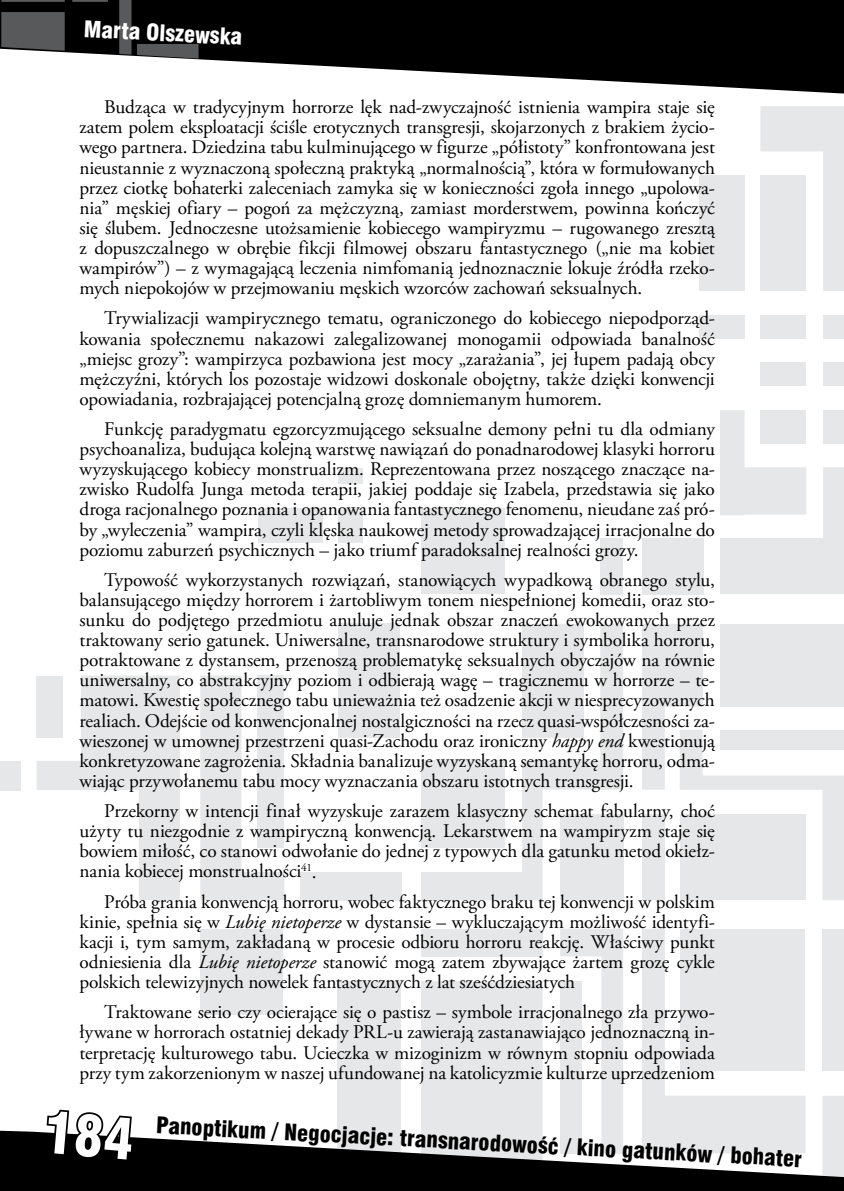
<style>
.page{position:relative;width:844px;height:1191px;background:#fff}
.page>*{position:absolute;margin:0;border:0;box-sizing:border-box;transform-origin:0 0}
.t1{font:21px "Swis 721 Blk Cn PL";color:#000}
.t2{font:21px "Swis 721 Blk Cn PL";color:#fff}
.t3{font:19.25px/20.1px "Adobe Garamond Pro";letter-spacing:-.005em;color:#000;text-align:justify}
.s1{font-style:italic}
</style>
<div class="page">
<div style="left:698px;top:175px;width:46px;height:116px;background:#e6e7e8"></div>
<div style="left:822px;top:315px;width:21px;height:23px;background:#e6e7e8"></div>
<div style="left:760px;top:315px;width:46px;height:23px;background:#e6e7e8"></div>
<div style="left:698px;top:315px;width:46px;height:23px;background:#e6e7e8"></div>
<div style="left:822px;top:362px;width:21px;height:24px;background:#e6e7e8"></div>
<div style="left:760px;top:362px;width:46px;height:24px;background:#e6e7e8"></div>
<div style="left:600px;top:538px;width:23px;height:56px;background:#e6e7e8"></div>
<div style="left:641px;top:538px;width:62px;height:56px;background:#e6e7e8"></div>
<div style="left:300px;top:872px;width:101px;height:28px;background:#e6e7e8"></div>
<div style="left:0;top:761px;width:20px;height:29px;background:#e6e7e8"></div>
<div style="left:338px;top:981px;width:63px;height:210px;background:#e6e7e8"></div>
<div style="left:200px;top:929px;width:83px;height:85px;background:#e6e7e8"></div>
<div style="left:421px;top:508px;width:84px;height:86px;background:#e6e7e8"></div>
<div style="left:258px;top:508px;width:64px;height:34px;background:#e6e7e8"></div>
<div style="left:338px;top:508px;width:25px;height:34px;background:#e6e7e8"></div>
<div style="left:338px;top:468px;width:25px;height:15px;background:#e6e7e8"></div>
<div style="left:338px;top:623px;width:61px;height:114px;background:#e6e7e8"></div>
<svg style="left:760px;top:106px;width:83px;height:185px"></svg>
<svg style="left:642px;top:624px;width:201px;height:276px"></svg>
<svg style="left:421px;top:624px;width:202px;height:276px;fill:#e6e7e8"></svg>
<svg style="left:642px;top:929px;width:201px;height:201px"></svg>
<svg style="left:200px;top:675px;width:84px;height:225px"></svg>
<svg style="left:37px;top:675px;width:143px;height:225px"></svg>
<svg style="left:421px;top:929px;width:202px;height:201px"></svg>
<svg style="left:720px;top:410px;width:123px;height:184px"></svg>
<svg style="left:194px;top:0;width:649px;height:94px;fill:#000"></svg>
<svg style="left:0;top:0;width:198px;height:59px;background:#333334"></svg>
<svg style="left:0;top:1130px;width:843px;height:61px;fill:#000"></svg>
<svg style="left:45px;top:1109px;width:90px;height:54px"></svg>
<p class="t2" style="left:85px;top:15px;width:160px;rotate:3deg">Marta Olszewska</p>
<p class="t3" style="left:79px;top:98px;width:637px;text-indent:25px">Budząca w tradycyjnym horrorze lęk nad-zwyczajność istnienia wampira staje się zatem polem eksploatacji ściśle erotycznych transgresji, skojarzonych z brakiem życio&shy;wego partnera. Dziedzina tabu kulminującego w figurze „półistoty” konfrontowana jest nieustannie z wyznaczoną społeczną praktyką „normalnością”, która w formułowanych przez ciotkę bohaterki zaleceniach zamyka się w konieczności zgoła innego „upolowa&shy;nia” męskiej ofiary – pogoń za mężczyzną, zamiast morderstwem, powinna kończyć się ślubem. Jednoczesne utożsamienie kobiecego wampiryzmu – rugowanego zresztą z dopuszczalnego w obrębie fikcji filmowej obszaru fantastycznego („nie ma kobiet wampirów”) – z wymagającą leczenia nimfomanią jednoznacznie lokuje źródła rzeko&shy;mych niepokojów w przejmowaniu męskich wzorców zachowań seksualnych.</p>
<p class="t3" style="left:79px;top:309px;width:636px;text-indent:25px">Trywializacji wampirycznego tematu, ograniczonego do kobiecego niepodporząd&shy;kowania społecznemu nakazowi zalegalizowanej monogamii odpowiada banalność „miejsc grozy”: wampirzyca pozbawiona jest mocy „zarażania”, jej łupem padają obcy mężczyźni, których los pozostaje widzowi doskonale obojętny, także dzięki konwencji opowiadania, rozbrajającej potencjalną grozę domniemanym humorem.</p>
<p class="t3" style="left:79px;top:419px;width:636px;text-indent:25px">Funkcję paradygmatu egzorcyzmującego seksualne demony pełni tu dla odmiany psychoanaliza, budująca kolejną warstwę nawiązań do ponadnarodowej klasyki horroru wyzyskującego kobiecy monstrualizm. Reprezentowana przez noszącego znaczące na&shy;zwisko Rudolfa Junga metoda terapii, jakiej poddaje się Izabela, przedstawia się jako droga racjonalnego poznania i opanowania fantastycznego fenomenu, nieudane zaś pró&shy;by „wyleczenia” wampira, czyli klęska naukowej metody sprowadzającej irracjonalne do poziomu zaburzeń psychicznych – jako triumf paradoksalnej realności grozy.</p>
<p class="t3" style="left:79px;top:570px;width:637px;text-indent:25px">Typowość wykorzystanych rozwiązań, stanowiących wypadkową obranego stylu, balansującego między horrorem i żartobliwym tonem niespełnionej komedii, oraz sto&shy;sunku do podjętego przedmiotu anuluje jednak obszar znaczeń ewokowanych przez traktowany serio gatunek. Uniwersalne, transnarodowe struktury i symbolika horroru, potraktowane z dystansem, przenoszą problematykę seksualnych obyczajów na równie uniwersalny, co abstrakcyjny poziom i odbierają wagę – tragicznemu w horrorze – te&shy;matowi. Kwestię społecznego tabu unieważnia też osadzenie akcji w niesprecyzowanych realiach. Odejście od konwencjonalnej nostalgiczności na rzecz quasi-współczesności za&shy;wieszonej w umownej przestrzeni quasi-Zachodu oraz ironiczny <span class="s1">happy end</span> kwestionują konkretyzowane zagrożenia. Składnia banalizuje wyzyskaną semantykę horroru, odma&shy;wiając przywołanemu tabu mocy wyznaczania obszaru istotnych transgresji.</p>
<p class="t3" style="left:79px;top:801px;width:636px;text-indent:25px">Przekorny w intencji finał wyzyskuje zarazem klasyczny schemat fabularny, choć użyty tu niezgodnie z wampiryczną konwencją. Lekarstwem na wampiryzm staje się bowiem miłość, co stanowi odwołanie do jednej z typowych dla gatunku metod okiełz&shy;nania kobiecej monstrualności<sup>41</sup>.</p>
<p class="t3" style="left:79px;top:892px;width:636px;text-indent:25px">Próba grania konwencją horroru, wobec faktycznego braku tej konwencji w polskim kinie, spełnia się w <span class="s1">Lubię nietoperze</span> w dystansie – wykluczającym możliwość identyfi&shy;kacji i, tym samym, zakładaną w procesie odbioru horroru reakcję. Właściwy punkt odniesienia dla <span class="s1">Lubię nietoperze</span> stanowić mogą zatem zbywające żartem grozę cykle polskich telewizyjnych nowelek fantastycznych z lat sześćdziesiatych</p>
<p class="t3" style="left:79px;top:1002px;width:636px;text-indent:25px">Traktowane serio czy ocierające się o pastisz – symbole irracjonalnego zła przywo&shy;ływane w horrorach ostatniej dekady PRL-u zawierają zastanawiająco jednoznaczną in&shy;terpretację kulturowego tabu. Ucieczka w mizoginizm w równym stopniu odpowiada przy tym zakorzenionym w naszej ufundowanej na katolicyzmie kulturze uprzedzeniom</p>
<p class="t1" style="left:157px;top:1111px;width:648px;rotate:3deg">Panoptikum / Negocjacje: transnarodowość / kino gatunków / bohater</p>
</div>
